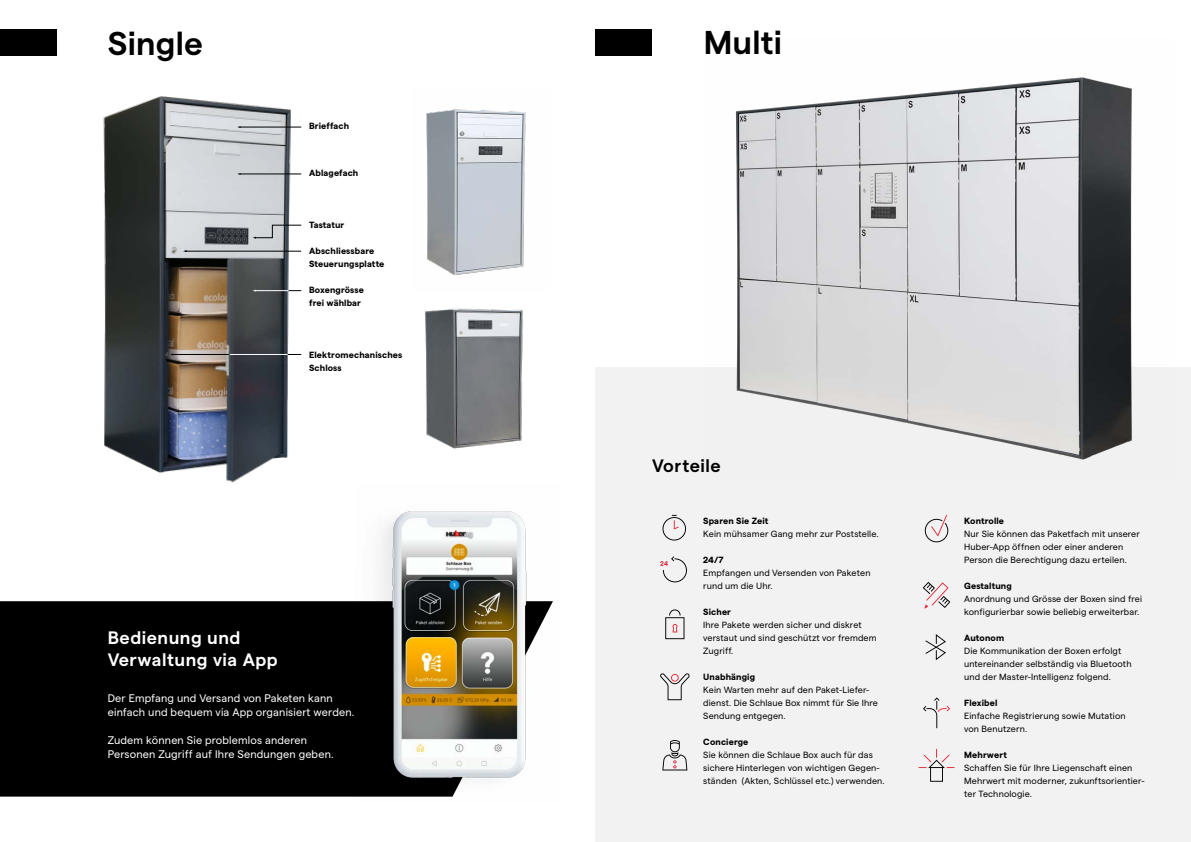
<style>
.page{position:relative;width:1191px;height:842px;background:#fff}
.page>*{position:absolute;margin:0;border:0;box-sizing:border-box;transform-origin:0 0}
.t1{font:600 33px "Matter SQ";letter-spacing:.005em;color:#000}
.t2{font:600 18px/22px "Matter SQ";letter-spacing:.03em;color:#fff}
.t3{font:600 18px "Matter SQ";letter-spacing:.03em;color:#000}
.t4{font:11px/14px "Matter SQ";letter-spacing:.015em;color:#fff}
.t5{font:9px/13px "Matter SQ";letter-spacing:.015em;color:#000}
.t6{font:700 9px/13px "Matter SQ";letter-spacing:.015em;color:#000}
</style>
<div class="page">
<div style="left:0;top:29px;width:57px;height:27px;background:#000"></div>
<div style="left:595px;top:368px;width:596px;height:474px;background:#f2f2f2"></div>
<div style="left:595px;top:29px;width:57px;height:27px;background:#000"></div>
<div style="left:0;top:601px;width:355px;height:196px;background:#000"></div>
<img style="left:355px;top:511px;width:198px;height:286px">
<img style="left:103px;top:96px;width:199px;height:387px">
<hr style="left:240px;top:174px;width:61px;height:1px;background:#000">
<hr style="left:240px;top:127px;width:61px;height:1px;background:#000">
<svg style="left:253px;top:225px;width:48px;height:14px"></svg>
<hr style="left:185px;top:251px;width:116px;height:1px;background:#000">
<hr style="left:229px;top:354px;width:59px;height:1px;background:#fff">
<img style="left:703px;top:77px;width:470px;height:383px">
<img style="left:425px;top:308px;width:98px;height:141px">
<img style="left:426px;top:109px;width:100px;height:166px">
<svg style="left:662px;top:515px;width:24px;height:25px"></svg>
<svg style="left:660px;top:556px;width:27px;height:26px"></svg>
<svg style="left:665px;top:609px;width:19px;height:30px"></svg>
<svg style="left:924px;top:515px;width:24px;height:27px"></svg>
<svg style="left:922px;top:582px;width:28px;height:27px"></svg>
<svg style="left:925px;top:634px;width:21px;height:26px"></svg>
<svg style="left:923px;top:697px;width:27px;height:31px"></svg>
<svg style="left:660px;top:673px;width:30px;height:27px"></svg>
<svg style="left:918px;top:749px;width:36px;height:33px"></svg>
<svg style="left:662px;top:740px;width:25px;height:30px"></svg>
<svg style="left:288px;top:290px;width:13px;height:1px"></svg>
<hr style="left:256px;top:290px;width:32px;height:1px;background:#fff">
<svg style="left:288px;top:354px;width:13px;height:1px"></svg>
<hr style="left:173px;top:354px;width:56px;height:1px;background:#000">
<h1 class="t1" style="left:108px;top:19px;width:97px">Single</h1>
<p class="t6" style="left:309px;top:118px;width:42px">Brieffach</p>
<p class="t6" style="left:309px;top:166px;width:51px">Ablagefach</p>
<p class="t6" style="left:309px;top:218px;width:37px">Tastatur</p>
<p class="t6" style="left:309px;top:244px;width:77px">Abschliessbare<br>Steuerungsplatte</p>
<p class="t6" style="left:309px;top:283px;width:56px">Boxengrösse frei wählbar</p>
<p class="t6" style="left:309px;top:347px;width:95px">Elektromechanisches<br>Schloss</p>
<h2 class="t2" style="left:108px;top:625px;width:171px">Bedienung und<br>Verwaltung via App</h2>
<p class="t4" style="left:108px;top:690px;width:248px">Der Empfang und Versand von Paketen kann einfach und bequem via App organisiert werden.</p>
<p class="t4" style="left:108px;top:732px;width:227px">Zudem können Sie problemlos anderen<br>Personen Zugriff auf Ihre Sendungen geben.</p>
<h1 class="t1" style="left:703px;top:18px;width:80px">Multi</h1>
<h2 class="t3" style="left:652px;top:453px;width:70px">Vorteile</h2>
<p class="t6" style="left:703px;top:513px;width:67px">Sparen Sie Zeit</p>
<p class="t5" style="left:703px;top:526px;width:177px">Kein mühsamer Gang mehr zur Poststelle.</p>
<p class="t6" style="left:703px;top:552px;width:22px">24/7</p>
<p class="t5" style="left:703px;top:565px;width:169px">Empfangen und Versenden von Paketen rund um die Uhr.</p>
<p class="t6" style="left:703px;top:604px;width:29px">Sicher</p>
<p class="t5" style="left:703px;top:617px;width:175px">Ihre Pakete werden sicher und diskret verstaut und sind geschützt vor fremdem<br>Zugriff.</p>
<p class="t6" style="left:703px;top:669px;width:53px">Unabhängig</p>
<p class="t5" style="left:703px;top:682px;width:176px">Kein Warten mehr auf den Paket-Liefer&shy;dienst. Die Schlaue Box nimmt für Sie Ihre<br>Sendung entgegen.</p>
<p class="t6" style="left:703px;top:734px;width:47px">Concierge</p>
<p class="t5" style="left:703px;top:747px;width:183px">Sie können die Schlaue Box auch für das sichere Hinterlegen von wichtigen Gegen&shy;ständen (Akten, Schlüssel etc.) verwenden.</p>
<p class="t6" style="left:964px;top:513px;width:41px">Kontrolle</p>
<p class="t5" style="left:964px;top:526px;width:177px">Nur Sie können das Paketfach mit unserer<br>Huber-App öffnen oder einer anderen<br>Person die Berechtigung dazu erteilen.</p>
<p class="t6" style="left:964px;top:578px;width:49px">Gestaltung</p>
<p class="t5" style="left:964px;top:591px;width:179px">Anordnung und Grösse der Boxen sind frei konfigurierbar sowie beliebig erweiterbar.</p>
<p class="t6" style="left:964px;top:630px;width:42px">Autonom</p>
<p class="t5" style="left:964px;top:643px;width:169px">Die Kommunikation der Boxen erfolgt untereinander selbständig via Bluetooth und der Master-Intelligenz folgend.</p>
<p class="t6" style="left:964px;top:695px;width:35px">Flexibel</p>
<p class="t5" style="left:964px;top:708px;width:163px">Einfache Registrierung sowie Mutation von Benutzern.</p>
<p class="t6" style="left:964px;top:747px;width:44px">Mehrwert</p>
<p class="t5" style="left:964px;top:760px;width:182px">Schaffen Sie für Ihre Liegenschaft einen<br>Mehrwert mit moderner, zukunftsorientier&shy;ter Technologie.</p>
</div>
